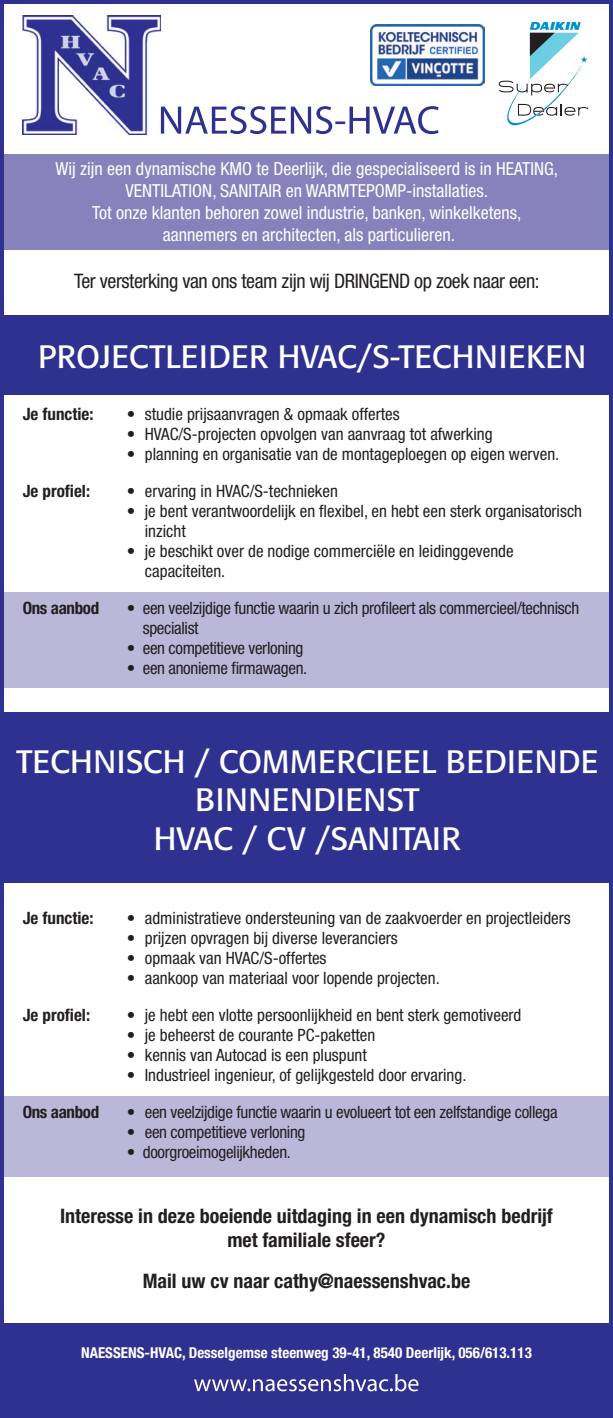
<style>
.page{position:relative;width:613px;height:1418px;background:#fff}
.page>*{position:absolute;margin:0;border:0;box-sizing:border-box;transform-origin:0 0}
.t1{font:32px/38.4px "Tn T Form BSK";letter-spacing:.02em;color:#fff;text-align:center}
.t2{font:32px "Tn T Form BSK";color:#fff}
.t3{font:700 condensed 20px/24px "Helvetica Neue LT Std";color:#231f20;text-align:center}
.t4{font:condensed 20px "Helvetica Neue LT Std";letter-spacing:-.02em;color:#231f20}
.t5{font:condensed 18px/22px "Helvetica Neue LT Std";color:#fff;text-align:center}
.t6{font:condensed 17px/20px "Helvetica Neue LT Std";color:#231f20}
.t7{font:condensed 17px/20px "Helvetica Neue LT Std";letter-spacing:-.02em;color:#231f20}
.t8{font:700 condensed 17px "Helvetica Neue LT Std";color:#231f20}
.t9{font:700 condensed 17px "Helvetica Neue LT Std";letter-spacing:-.02em;color:#231f20}
.t10{font:700 condensed 15px "Helvetica Neue LT Std";color:#fff}
.s1{font-weight:700}
</style>
<div class="page">
<div style="left:0;top:1323px;width:612px;height:91px;background:#2f3190"></div>
<div style="left:0;top:592px;width:612px;height:95px;background:#bbb7d9"></div>
<div style="left:0;top:1095px;width:612px;height:81px;background:#bbb7d9"></div>
<div style="left:0;top:154px;width:612px;height:95px;background:#8882bc"></div>
<img style="left:23px;top:16px;width:138px;height:118px">
<svg style="left:194px;top:1374px;width:224px;height:17px"></svg>
<svg style="left:161px;top:106px;width:277px;height:28px"></svg>
<div style="left:0;top:315px;width:612px;height:80px;background:#2f3190"></div>
<div style="left:0;top:711px;width:612px;height:171px;background:#2f3190"></div>
<svg style="left:498px;top:22px;width:90px;height:104px"></svg>
<img style="left:370px;top:25px;width:114px;height:61px">
<div style="left:0;top:0;width:612px;height:1417px;border:4px solid #2f3190"></div>
<p class="t5" style="left:56px;top:158px;width:503px">Wij zijn een dynamische KMO te Deerlijk, die gespecialiseerd is in HEATING, VENTILATION, SANITAIR en WARMTEPOMP-installaties.<br>Tot onze klanten behoren zowel industrie, banken, winkelketens, aannemers en architecten, als particulieren.</p>
<p class="t4" style="left:74px;top:269px;width:467px">Ter versterking van ons team zijn wij DRINGEND op zoek naar een:</p>
<h1 class="t2" style="left:38px;top:337px;width:549px">PROJECTLEIDER HVAC/S-TECHNIEKEN</h1>
<p class="t8" style="left:23px;top:403px;width:72px">Je functie:</p>
<p class="t6" style="left:127px;top:403px;width:274px">• studie prijsaanvragen &amp; opmaak offertes</p>
<p class="t6" style="left:127px;top:423px;width:367px">• HVAC/S-projecten opvolgen van aanvraag tot afwerking</p>
<p class="t6" style="left:127px;top:443px;width:434px">• planning en organisatie van de montageploegen op eigen werven.</p>
<p class="t8" style="left:23px;top:480px;width:69px">Je profiel:</p>
<p class="t6" style="left:127px;top:480px;width:212px">• ervaring in HVAC/S-technieken</p>
<p class="t6" style="left:145px;top:500px;width:438px;text-indent:-18px">• je bent verantwoordelijk en flexibel, en hebt een sterk organisatorisch inzicht</p>
<p class="t6" style="left:145px;top:540px;width:370px;text-indent:-18px">• je beschikt over de nodige commerciële en leidinggevende capaciteiten.</p>
<p class="t9" style="left:23px;top:597px;width:78px">Ons aanbod</p>
<p class="t7" style="left:143px;top:597px;width:437px;text-indent:-16px"><span class="s1">•</span> een veelzijdige functie waarin u zich profileert als commercieel/technisch specialist</p>
<p class="t7" style="left:127px;top:637px;width:178px">• een competitieve verloning</p>
<p class="t7" style="left:127px;top:657px;width:182px">• een anonieme firmawagen.</p>
<h1 class="t1" style="left:17px;top:742px;width:582px">TECHNISCH / COMMERCIEEL BEDIENDE<br>BINNENDIENST<br>HVAC / CV /SANITAIR</h1>
<p class="t8" style="left:23px;top:907px;width:72px">Je functie:</p>
<p class="t6" style="left:127px;top:908px;width:445px">• administratieve ondersteuning van de zaakvoerder en projectleiders</p>
<p class="t6" style="left:127px;top:928px;width:272px">• prijzen opvragen bij diverse leveranciers</p>
<p class="t6" style="left:127px;top:948px;width:201px">• opmaak van HVAC/S-offertes</p>
<p class="t6" style="left:127px;top:968px;width:314px">• aankoop van materiaal voor lopende projecten.</p>
<p class="t8" style="left:23px;top:1004px;width:69px">Je profiel:</p>
<p class="t6" style="left:127px;top:1005px;width:396px">• je hebt een vlotte persoonlijkheid en bent sterk gemotiveerd</p>
<p class="t6" style="left:127px;top:1025px;width:250px">• je beheerst de courante PC-paketten</p>
<p class="t6" style="left:127px;top:1045px;width:241px">• kennis van Autocad is een pluspunt</p>
<p class="t6" style="left:127px;top:1065px;width:341px">• Industrieel ingenieur, of gelijkgesteld door ervaring.</p>
<p class="t9" style="left:23px;top:1101px;width:78px">Ons aanbod</p>
<p class="t7" style="left:127px;top:1102px;width:432px"><span class="s1">•</span> een veelzijdige functie waarin u evolueert tot een zelfstandige collega</p>
<p class="t7" style="left:127px;top:1122px;width:180px">• een competitieve verloning</p>
<p class="t7" style="left:127px;top:1142px;width:165px">• doorgroeimogelijkheden.</p>
<p class="t3" style="left:60px;top:1203px;width:494px">Interesse in deze boeiende uitdaging in een dynamisch bedrijf met familiale sfeer?</p>
<p class="t3" style="left:143px;top:1268px;width:329px">Mail uw cv naar cathy@naessenshvac.be</p>
<p class="t10" style="left:81px;top:1343px;width:452px">NAESSENS-HVAC, Desselgemse steenweg 39-41, 8540 Deerlijk, 056/613.113</p>
</div>
